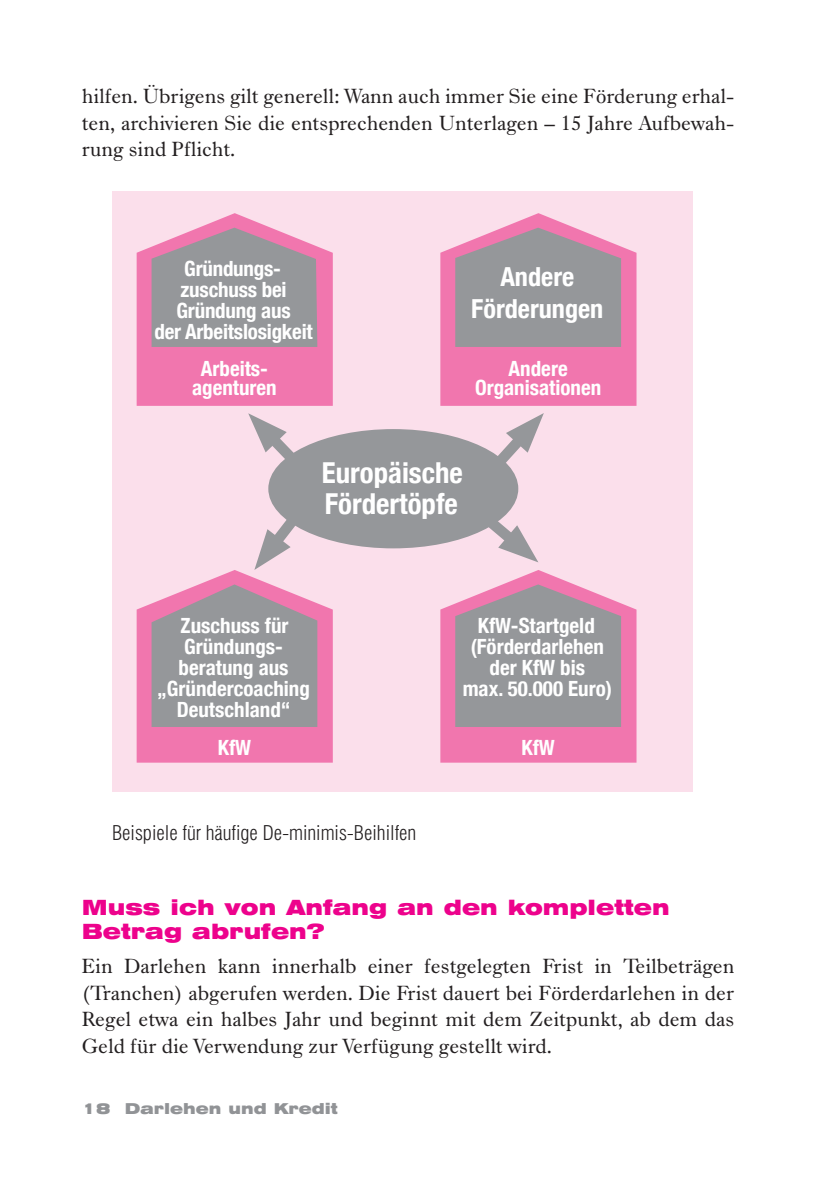
<style>
.page{position:relative;width:816px;height:1184px;background:#fff}
.page>*{position:absolute;margin:0;border:0;box-sizing:border-box;transform-origin:0 0}
.t1{font:700 condensed 28.8px "Helvetica Neue";color:#fff}
.t2{font:700 condensed 26.2px "Helvetica Neue";color:#fff}
.gs_ohne{font:21px/26.4px "Dutch 766 BT Roman A";color:#231f20;text-align:justify}
.t3{font:700 condensed 21px/21px "Helvetica Neue";color:#fff;text-align:center}
.gs_mit_ez{font:21px/26.4px "Dutch 766 BT Roman A";color:#231f20;text-align:justify}
.ü2{font:900 expanded 21px/24px "Swiss 721 BT";color:#ed028c}
.bildtexte{font:300 condensed 20px "Swiss 721 BT";color:#231f20}
.t4{font:900 expanded 15px "Swiss 721 BT";color:#919396}
</style>
<div class="page">
<div style="left:112px;top:191px;width:580px;height:600px;background:#fbdfeb"></div>
<svg style="left:137px;top:213px;width:196px;height:193px"></svg>
<svg style="left:440px;top:213px;width:196px;height:193px"></svg>
<svg style="left:440px;top:570px;width:196px;height:193px"></svg>
<div style="left:268px;top:429px;width:250px;height:119px;background:#95979a;border-radius:50%"></div>
<svg style="left:248px;top:413px;width:58px;height:60px"></svg>
<svg style="left:137px;top:502px;width:196px;height:261px"></svg>
<svg style="left:475px;top:506px;width:63px;height:56px"></svg>
<svg style="left:477px;top:413px;width:66px;height:71px"></svg>
<p class="gs_mit_ez" style="left:82px;top:83px;width:653px">hilfen. Übrigens gilt generell: Wann auch immer Sie eine Förderung erhal&shy;ten, archivieren Sie die entsprechenden Unterlagen – 15 Jahre Aufbewah&shy;rung sind Pflicht.</p>
<p class="t3" style="left:184px;top:258px;width:98px">Gründungs-</p>
<p class="t3" style="left:180px;top:279px;width:108px">zuschuss bei</p>
<p class="t3" style="left:176px;top:299px;width:116px">Gründung aus</p>
<p class="t3" style="left:154px;top:320px;width:160px">der Arbeitslosigkeit</p>
<p class="t3" style="left:201px;top:358px;width:69px">Arbeits-</p>
<p class="t3" style="left:192px;top:376px;width:86px">agenturen</p>
<p class="t2" style="left:500px;top:261px;width:75px">Andere</p>
<p class="t2" style="left:471px;top:293px;width:134px">Förderungen</p>
<p class="t3" style="left:508px;top:358px;width:61px">Andere</p>
<p class="t3" style="left:475px;top:376px;width:128px">Organisationen</p>
<p class="t1" style="left:322px;top:455px;width:142px">Europäische</p>
<p class="t1" style="left:325px;top:486px;width:134px">Fördertöpfe</p>
<p class="t3" style="left:180px;top:614px;width:109px">Zuschuss für</p>
<p class="t3" style="left:184px;top:635px;width:100px">Gründungs-</p>
<p class="t3" style="left:179px;top:656px;width:111px">beratung aus</p>
<p class="t3" style="left:157px;top:677px;width:154px">„Gründercoaching<br>Deutschland“</p>
<p class="t3" style="left:218px;top:737px;width:35px">KfW</p>
<p class="t3" style="left:477px;top:614px;width:118px">KfW-Startgeld</p>
<p class="t3" style="left:470px;top:635px;width:135px">(Förderdarlehen</p>
<p class="t3" style="left:489px;top:656px;width:97px">der KfW bis</p>
<p class="t3" style="left:462px;top:677px;width:151px">max. 50.000 Euro)</p>
<p class="t3" style="left:521px;top:737px;width:35px">KfW</p>
<p class="bildtexte" style="left:112px;top:820px;width:306px">Beispiele für häufige De-minimis-Beihilfen</p>
<p class="ü2" style="left:82px;top:895px;width:589px">Muss ich von Anfang an den kompletten<br>Betrag abrufen?</p>
<p class="gs_ohne" style="left:82px;top:953px;width:654px">Ein Darlehen kann innerhalb einer festgelegten Frist in Teilbeträgen (Tranchen) abgerufen werden. Die Frist dauert bei Förderdarlehen in der Regel etwa ein halbes Jahr und beginnt mit dem Zeitpunkt, ab dem das Geld für die Verwendung zur Verfügung gestellt wird.</p>
<p class="t4" style="left:82px;top:1100px;width:258px">18 Darlehen und Kredit</p>
</div>
